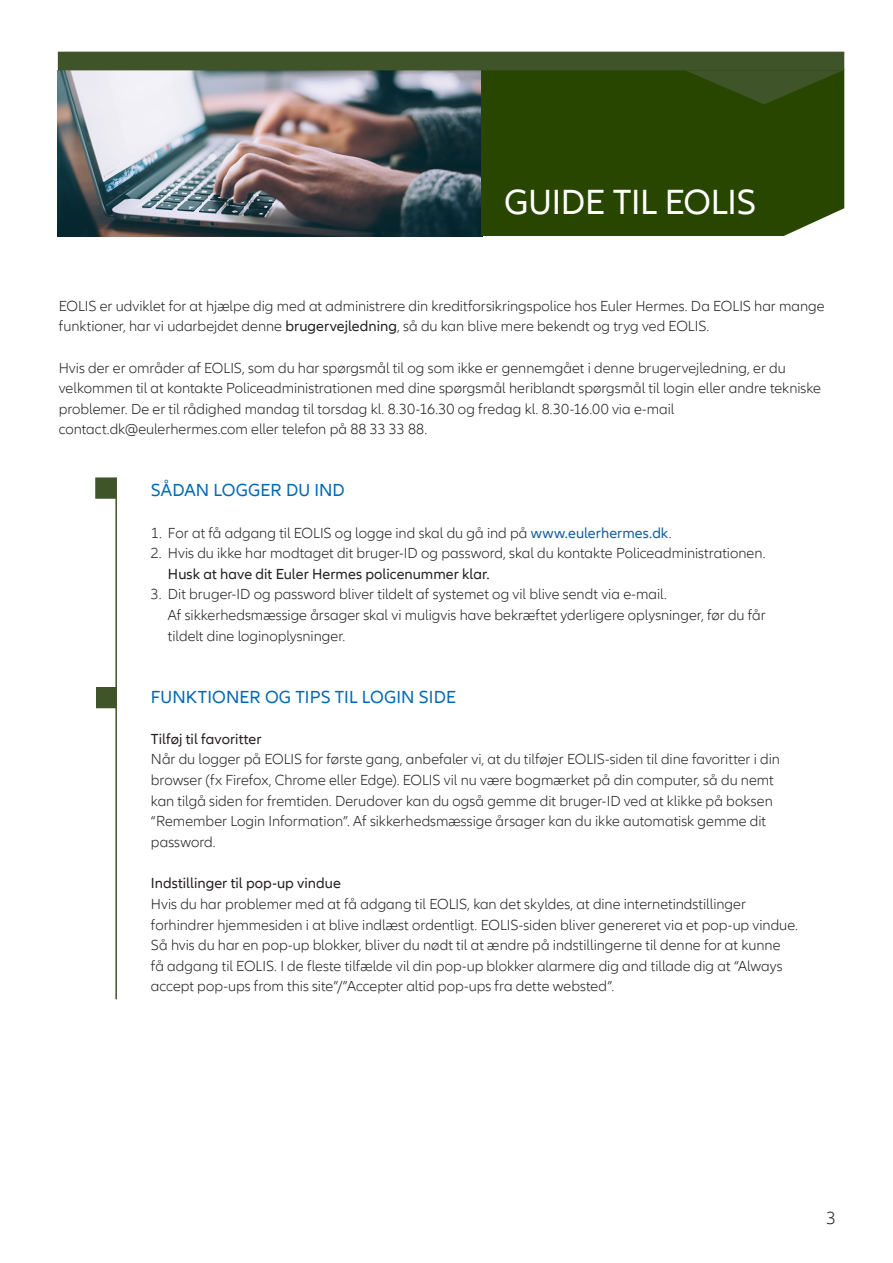
<style>
.page{position:relative;width:893px;height:1263px;background:#fff}
.page>*{position:absolute;margin:0;border:0;box-sizing:border-box;transform-origin:0 0}
.Lead_in_16_19{font:36px "Allianz Neo";letter-spacing:-.01em;color:#fff}
.Subhead_11_14_ASR_DL{font:18px "Allianz Neo";letter-spacing:.005em;color:#0168b3}
.t1{font:300 18px "Allianz Neo";color:#231f20}
.MBT{font:300 15px/20.7px "Allianz Neo";color:#231f20}
.MBT-2{font:15px "Allianz Neo";color:#231f20}
.s1{font-weight:400}
.s2{font-weight:400;color:#175d9e}
</style>
<div class="page">
<img style="left:58px;top:70px;width:423px;height:166px">
<div style="left:481px;top:70px;width:363px;height:166px;background:#294600"></div>
<svg style="left:685px;top:70px;width:158px;height:34px;background:#344d14"></svg>
<div style="left:58px;top:52px;width:786px;height:18px;background:#3f5429"></div>
<hr style="left:115px;top:477px;width:2px;height:522px;background:#3f5429">
<div style="left:95px;top:477px;width:21px;height:22px;background:#3f5429;border:2px solid #3f5429"></div>
<div style="left:96px;top:687px;width:21px;height:21px;background:#3f5429"></div>
<p class="Lead_in_16_19" style="left:504px;top:181px;width:254px">GUIDE TIL EOLIS</p>
<p class="MBT" style="left:59px;top:296px;width:767px">EOLIS er udviklet for at hjælpe dig med at administrere din kreditforsikringspolice hos Euler Hermes. Da EOLIS har mange funktioner, har vi udarbejdet denne <span class="s1">brugervejledning</span>, så du kan blive mere bekendt og tryg ved EOLIS.</p>
<p class="MBT" style="left:59px;top:358px;width:764px">Hvis der er områder af EOLIS, som du har spørgsmål til og som ikke er gennemgået i denne brugervejledning, er du velkommen til at kontakte Policeadministrationen med dine spørgsmål heriblandt spørgsmål til login eller andre tekniske problemer. De er til rådighed mandag til torsdag kl. 8.30-16.30 og fredag kl. 8.30-16.00 via e-mail contact.dk@eulerhermes.com eller telefon på 88 33 33 88.</p>
<p class="Subhead_11_14_ASR_DL" style="left:151px;top:480px;width:195px">SÅDAN LOGGER DU IND</p>
<p class="MBT" style="left:151px;top:523px;width:522px">1. For at få adgang til EOLIS og logge ind skal du gå ind på <span class="s2">www.eulerhermes.dk</span>.</p>
<p class="MBT" style="left:168px;top:543px;width:599px;text-indent:-17px">2. Hvis du ikke har modtaget dit bruger-ID og password, skal du kontakte Policeadministrationen.<br><span class="s1">Husk at have dit Euler Hermes policenummer klar.</span></p>
<p class="MBT" style="left:168px;top:584px;width:599px;text-indent:-17px">3. Dit bruger-ID og password bliver tildelt af systemet og vil blive sendt via e-mail.<br>Af sikkerhedsmæssige årsager skal vi muligvis have bekræftet yderligere oplysninger, før du får tildelt dine loginoplysninger.</p>
<p class="Subhead_11_14_ASR_DL" style="left:151px;top:686px;width:306px">FUNKTIONER OG TIPS TIL LOGIN SIDE</p>
<p class="MBT-2" style="left:151px;top:730px;width:112px">Tilføj til favoritter</p>
<p class="MBT" style="left:151px;top:749px;width:630px">Når du logger på EOLIS for første gang, anbefaler vi, at du tilføjer EOLIS-siden til dine favoritter i din browser (fx Firefox, Chrome eller Edge). EOLIS vil nu være bogmærket på din computer, så du nemt kan tilgå siden for fremtiden. Derudover kan du også gemme dit bruger-ID ved at klikke på boksen “Remember Login Information”. Af sikkerhedsmæssige årsager kan du ikke automatisk gemme dit password.</p>
<p class="MBT-2" style="left:151px;top:875px;width:192px">Indstillinger til pop-up vindue</p>
<p class="MBT" style="left:151px;top:894px;width:648px">Hvis du har problemer med at få adgang til EOLIS, kan det skyldes, at dine internetindstillinger forhindrer hjemmesiden i at blive indlæst ordentligt. EOLIS-siden bliver genereret via et pop-up vindue.<br>Så hvis du har en pop-up blokker, bliver du nødt til at ændre på indstillingerne til denne for at kunne<br>få adgang til EOLIS. I de fleste tilfælde vil din pop-up blokker alarmere dig and tillade dig at “Always accept pop-ups from this site”/”Accepter altid pop-ups fra dette websted”.</p>
<p class="t1" style="left:826px;top:1207px;width:11px">3</p>
</div>
